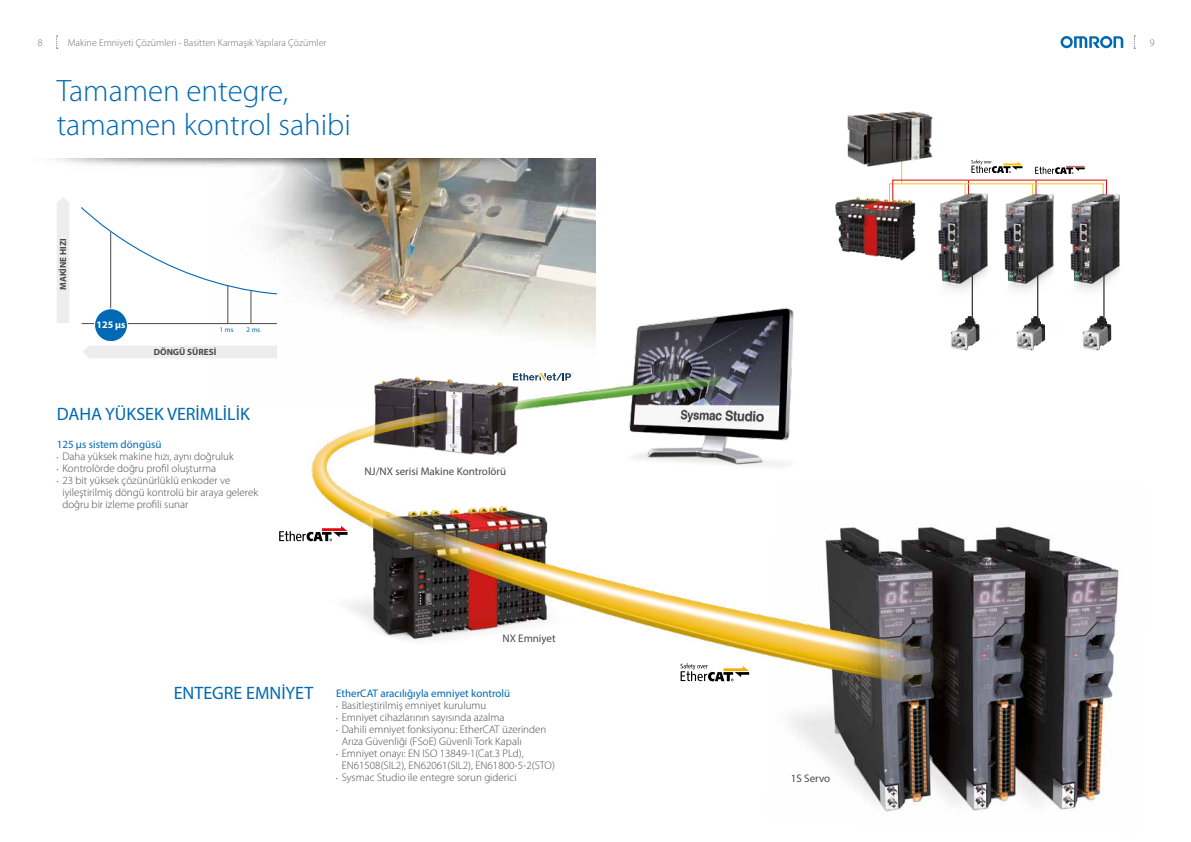
<style>
.page{position:relative;width:1191px;height:842px;background:#fff}
.page>*{position:absolute;margin:0;border:0;box-sizing:border-box;transform-origin:0 0}
.t1{font:300 31px/34px "Myriad Pro";color:#0069b4}
.t2{font:18px "Myriad Pro";color:#0069b4}
.t3{font:300 11px/12px "Myriad Pro";color:#4a4a49}
.t4{font:11px "Myriad Pro";color:#0069b4}
.t5{font:11px "Myriad Pro";color:#4a4a49}
.t6{font:300 10px "Myriad Pro";color:#706f6f}
.t7{font:700 10px "Myriad Pro";color:#fff}
.t8{font:700 9px "Myriad Pro";color:#4a4a49}
.t9{font:7px "Myriad Pro";color:#0069b4}
.s1{font-weight:600;font-size:5px;color:#0069b4}
</style>
<div class="page">
<svg style="left:1060px;top:36px;width:63px;height:12px"></svg>
<svg style="left:1133px;top:36px;width:2px;height:13px"></svg>
<svg style="left:56px;top:36px;width:2px;height:13px"></svg>
<img style="left:247px;top:158px;width:872px;height:654px">
<div style="left:57px;top:197px;width:12px;height:126px;background:#ededed"></div>
<svg style="left:279px;top:526px;width:68px;height:15px"></svg>
<div style="left:83px;top:346px;width:194px;height:12px;background:#ededed"></div>
<hr style="left:251px;top:291px;width:1px;height:32px;background:#4a4a49">
<hr style="left:227px;top:285px;width:1px;height:38px;background:#4a4a49">
<hr style="left:110px;top:232px;width:1px;height:91px;background:#4a4a49">
<svg style="left:81px;top:207px;width:197px;height:88px"></svg>
<hr style="left:82px;top:323px;width:195px;height:1px;background:#4a4a49">
<div style="left:95px;top:309px;width:32px;height:33px;background:#0069b4;border-radius:50%"></div>
<div style="left:94px;top:308px;width:34px;height:34px;border:1px solid #fff;border-radius:50%"></div>
<svg style="left:513px;top:373px;width:60px;height:8px"></svg>
<svg style="left:680px;top:663px;width:69px;height:18px"></svg>
<hr style="left:1103px;top:267px;width:1px;height:65px;background:#000">
<hr style="left:1037px;top:267px;width:1px;height:65px;background:#000">
<hr style="left:971px;top:267px;width:1px;height:65px;background:#000">
<img style="left:1082px;top:316px;width:29px;height:35px">
<img style="left:1068px;top:185px;width:52px;height:118px">
<img style="left:1016px;top:316px;width:29px;height:35px">
<img style="left:1001px;top:212px;width:60px;height:91px">
<img style="left:950px;top:316px;width:29px;height:35px">
<img style="left:936px;top:212px;width:55px;height:85px">
<svg style="left:888px;top:160px;width:219px;height:52px"></svg>
<img style="left:840px;top:111px;width:100px;height:61px">
<img style="left:831px;top:192px;width:89px;height:71px">
<p class="t6" style="left:38px;top:37px;width:6px">8</p>
<p class="t6" style="left:68px;top:37px;width:260px">Makine Emniyeti Çözümleri - Basitten Karmaşık Yapılara Çözümler</p>
<p class="t6" style="left:1149px;top:37px;width:6px">9</p>
<h1 class="t1" style="left:57px;top:74px;width:296px">Tamamen entegre, tamamen kontrol sahibi</h1>
<p class="t8" style="left:57px;top:290px;width:53px;rotate:-90deg">MAKİNE HIZI</p>
<p class="t7" style="left:97px;top:318px;width:30px">125 μs</p>
<p class="t9" style="left:220px;top:325px;width:15px">1 ms</p>
<p class="t9" style="left:246px;top:325px;width:15px">2 ms</p>
<p class="t8" style="left:154px;top:346px;width:64px">DÖNGÜ SÜRESİ</p>
<h2 class="t2" style="left:57px;top:402px;width:194px">DAHA YÜKSEK VERİMLİLİK</h2>
<p class="t4" style="left:57px;top:437px;width:106px">125 µs sistem döngüsü</p>
<p class="t3" style="left:57px;top:450px;width:179px"><span class="s1">•</span> Daha yüksek makine hızı, aynı doğruluk</p>
<p class="t3" style="left:57px;top:462px;width:161px"><span class="s1">•</span> Kontrolörde doğru profil oluşturma</p>
<p class="t3" style="left:62px;top:474px;width:197px;text-indent:-6px"><span class="s1">•</span> 23 bit yüksek çözünürlüklü enkoder ve iyileştirilmiş döngü kontrolü bir araya gelerek doğru bir izleme profili sunar</p>
<p class="t5" style="left:364px;top:464px;width:143px">NJ/NX serisi Makine Kontrolörü</p>
<h2 class="t2" style="left:174px;top:682px;width:141px">ENTEGRE EMNİYET</h2>
<p class="t5" style="left:502px;top:631px;width:55px">NX Emniyet</p>
<p class="t4" style="left:336px;top:687px;width:176px">EtherCAT aracılığıyla emniyet kontrolü</p>
<p class="t3" style="left:336px;top:699px;width:152px"><span class="s1">•</span> Basitleştirilmiş emniyet kurulumu</p>
<p class="t3" style="left:336px;top:711px;width:170px"><span class="s1">•</span> Emniyet cihazlarının sayısında azalma</p>
<p class="t3" style="left:342px;top:723px;width:206px;text-indent:-6px"><span class="s1">•</span> Dahili emniyet fonksiyonu: EtherCAT üzerinden<br>Arıza Güvenliği (FSoE) Güvenli Tork Kapalı</p>
<p class="t3" style="left:342px;top:747px;width:215px;text-indent:-6px"><span class="s1">•</span> Emniyet onayı: EN ISO 13849-1(Cat.3 PLd),<br>EN61508(SIL2), EN62061(SIL2), EN61800-5-2(STO)</p>
<p class="t3" style="left:336px;top:771px;width:182px"><span class="s1">•</span> Sysmac Studio ile entegre sorun giderici</p>
<p class="t5" style="left:790px;top:772px;width:41px">1S Servo</p>
</div>
